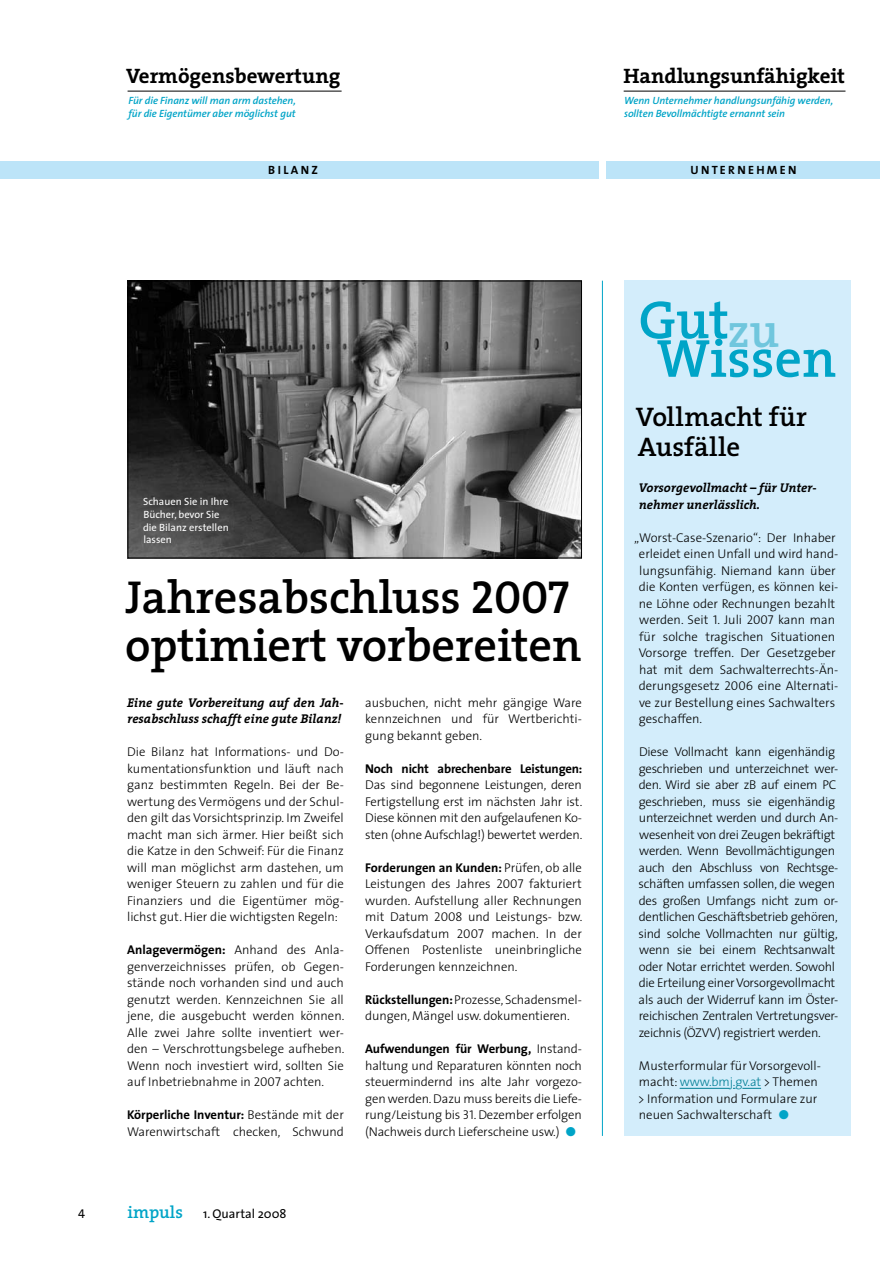
<style>
.page{position:relative;width:893px;height:1263px;background:#fff}
.page>*{position:absolute;margin:0;border:0;box-sizing:border-box;transform-origin:0 0}
.t1{font:600 54px/38.5px "The Serif";color:#00a4c7}
.t2{font:600 46.5px/48px "The Serif";letter-spacing:-.005em;color:#000}
.t3{font:600 27px/30px "The Serif";color:#000}
.t4{font:700 21px "The Serif";letter-spacing:-.005em;color:#000}
.t5{font:600 17.25px "The Serif";color:#00a4c7}
.t6{font:300 12.75px/16.5px "The Sans";letter-spacing:-.015em;color:#000;text-align:justify}
.t7{font:italic 700 12.75px/16.5px "The Serif";color:#000}
.t8{font:700 12.75px "The Sans";letter-spacing:-.015em;color:#000}
.t9{font:12.75px "The Sans";color:#000}
.t10{font:12.75px "The Sans Caps";color:#000}
.t11{font:12px "The Sans Bold Caps";letter-spacing:.19em;color:#000}
.t12{font:italic 600 10.5px/12.8px "The Sans";letter-spacing:-.005em;color:#00a4c7}
.t13{font:10.5px/12.8px "The Sans";color:#fff}
.s1{font-family:"The Serif Semi Bold Caps";font-weight:400}
.s2{font-weight:700}
.s3{font-family:"The Sans Light Caps";font-weight:400}
.s4{color:#00a4c7}
.s5{color:#007e95}
</style>
<div class="page">
<hr style="left:624px;top:91px;width:221px;height:1px;background:#000">
<hr style="left:128px;top:91px;width:214px;height:1px;background:#000">
<div style="left:607px;top:162px;width:273px;height:17px;background:#bce4f8"></div>
<div style="left:0;top:162px;width:599px;height:17px;background:#bce4f8"></div>
<div style="left:624px;top:281px;width:226px;height:855px;background:#d3edfb"></div>
<hr style="left:680px;top:1088px;width:50px;height:1px;background:#007e95">
<svg style="left:742px;top:1088px;width:19px;height:1px"></svg>
<hr style="left:602px;top:281px;width:1px;height:855px;background:#00a4c7">
<img style="left:130px;top:283px;width:450px;height:273px">
<div style="left:128px;top:281px;width:454px;height:277px;border:1px solid #000"></div>
<h3 class="t4" style="left:126px;top:59px;width:216px">Vermögensbewertung</h3>
<p class="t12" style="left:128px;top:94px;width:169px">Für die Finanz will man arm dastehen, für die Eigentümer aber möglichst gut</p>
<h3 class="t4" style="left:624px;top:59px;width:223px">Handlungsunfähigkeit</h3>
<p class="t12" style="left:624px;top:94px;width:211px">Wenn Unternehmer handlungsunfähig werden, sollten Bevollmächtigte ernannt sein</p>
<p class="t11" style="left:268px;top:160px;width:51px">BILANZ</p>
<p class="t11" style="left:690px;top:160px;width:107px">UNTERNEHMEN</p>
<p class="t13" style="left:143px;top:495px;width:87px">Schauen Sie in Ihre<br>Bücher, bevor Sie die Bilanz erstellen lassen</p>
<h2 class="t2" style="left:125px;top:571px;width:458px">Jahresabschluss <span class="s1">2007 </span>optimiert vorbereiten</h2>
<p class="t7" style="left:127px;top:694px;width:218px">Eine gute Vorbereitung auf den Jah&shy;resabschluss schafft eine gute Bilanz!</p>
<p class="t6" style="left:127px;top:743px;width:218px">Die Bilanz hat Informations- und Do&shy;kumentationsfunktion und läuft nach ganz bestimmten Regeln. Bei der Be&shy;wertung des Vermögens und der Schul&shy;den gilt das Vorsichtsprinzip. Im Zweifel macht man sich ärmer. Hier beißt sich die Katze in den Schweif: Für die Finanz will man möglichst arm dastehen, um weniger Steuern zu zahlen und für die Finanziers und die Eigentümer mög&shy;lichst gut. Hier die wichtigsten Regeln:</p>
<p class="t6" style="left:127px;top:941px;width:219px"><span class="s2">Anlagevermögen:</span> Anhand des Anla&shy;genverzeichnisses prüfen, ob Gegen&shy;stände noch vorhanden sind und auch genutzt werden. Kennzeichnen Sie all jene, die ausgebucht werden können.<br>Alle zwei Jahre sollte inventiert wer&shy;den – Verschrottungsbelege aufheben.<br>Wenn noch investiert wird, sollten Sie auf Inbetriebnahme in <span class="s3">2007</span> achten.</p>
<p class="t6" style="left:127px;top:1106px;width:218px"><span class="s2">Körperliche Inventur:</span> Bestände mit der<br>Warenwirtschaft checken, Schwund</p>
<p class="t6" style="left:365px;top:694px;width:218px">ausbuchen, nicht mehr gängige Ware kennzeichnen und für Wertberichti&shy;gung bekannt geben.</p>
<p class="t8" style="left:365px;top:758px;width:219px">Noch nicht abrechenbare Leistungen:</p>
<p class="t6" style="left:365px;top:776px;width:219px">Das sind begonnene Leistungen, deren Fertigstellung erst im nächsten Jahr ist.<br>Diese können mit den aufgelaufenen Ko&shy;sten (ohne Aufschlag!) bewertet werden.</p>
<p class="t6" style="left:365px;top:859px;width:219px"><span class="s2">Forderungen an Kunden:</span> Prüfen, ob alle Leistungen des Jahres <span class="s3">2007</span> fakturiert wurden. Aufstellung aller Rechnungen mit Datum <span class="s3">2008</span> und Leistungs- bzw.<br>Verkaufsdatum <span class="s3">2007</span> machen. In der Offenen Postenliste uneinbringliche Forderungen kennzeichnen.</p>
<p class="t6" style="left:365px;top:991px;width:218px"><span class="s2">Rückstellungen:</span> Prozesse, Schadensmel&shy;dungen, Mängel usw. dokumentieren.</p>
<p class="t6" style="left:365px;top:1040px;width:218px"><span class="s2">Aufwendungen für Werbung,</span> Instand&shy;haltung und Reparaturen könnten noch steuermindernd ins alte Jahr vorgezo&shy;gen werden. Dazu muss bereits die Liefe&shy;rung/Leistung bis <span class="s3">31.</span> Dezember erfolgen (Nachweis durch Lieferscheine usw.) <span class="s4">●</span></p>
<p class="t10" style="left:78px;top:1203px;width:8px">4</p>
<h3 class="t5" style="left:128px;top:1198px;width:57px">impuls</h3>
<p class="t9" style="left:203px;top:1203px;width:85px">1. Quartal 2008</p>
<h1 class="t1" style="left:657px;top:299px;width:181px;text-indent:-18px">Gut<sub>zu<br></sub>Wissen</h1>
<h3 class="t3" style="left:636px;top:401px;width:173px">Vollmacht für<br>Ausfälle</h3>
<p class="t7" style="left:638px;top:479px;width:180px">Vorsorgevollmacht – für Unter&shy;nehmer unerlässlich.</p>
<p class="t6" style="left:639px;top:529px;width:201px;text-align:left;text-indent:-5px">„Worst-Case-Szenario“: Der Inhaber erleidet einen Unfall und wird hand&shy;lungsunfähig. Niemand kann über die Konten verfügen, es können kei&shy;ne Löhne oder Rechnungen bezahlt werden. Seit <span class="s3">1</span>. Juli <span class="s3">2007</span> kann man für solche tragischen Situationen Vorsorge treffen. Der Gesetzgeber hat mit dem Sachwalterrechts-Än&shy;derungsgesetz <span class="s3">2006</span> eine Alternati&shy;ve zur Bestellung eines Sachwalters geschaffen.</p>
<p class="t6" style="left:639px;top:743px;width:201px;text-align:left">Diese Vollmacht kann eigenhändig geschrieben und unterzeichnet wer&shy;den. Wird sie aber zB auf einem PC geschrieben, muss sie eigenhändig unterzeichnet werden und durch An&shy;wesenheit von drei Zeugen bekräftigt werden. Wenn Bevollmächtigungen auch den Abschluss von Rechtsge&shy;schäften umfassen sollen, die wegen des großen Umfangs nicht zum or&shy;dentlichen Geschäftsbetrieb gehören, sind solche Vollmachten nur gültig, wenn sie bei einem Rechtsanwalt oder Notar errichtet werden. Sowohl die Erteilung einer Vorsorgevollmacht als auch der Widerruf kann im Öster&shy;reichischen Zentralen Vertretungsver&shy;zeichnis (ÖZVV) registriert werden.</p>
<p class="t6" style="left:638px;top:1057px;width:184px;text-align:left">Musterformular für Vorsorgevoll&shy;macht: <span class="s5">www.bmj.gv.at</span> &gt; Themen &gt; Information und Formulare zur neuen Sachwalterschaft <span class="s4">●</span></p>
</div>
